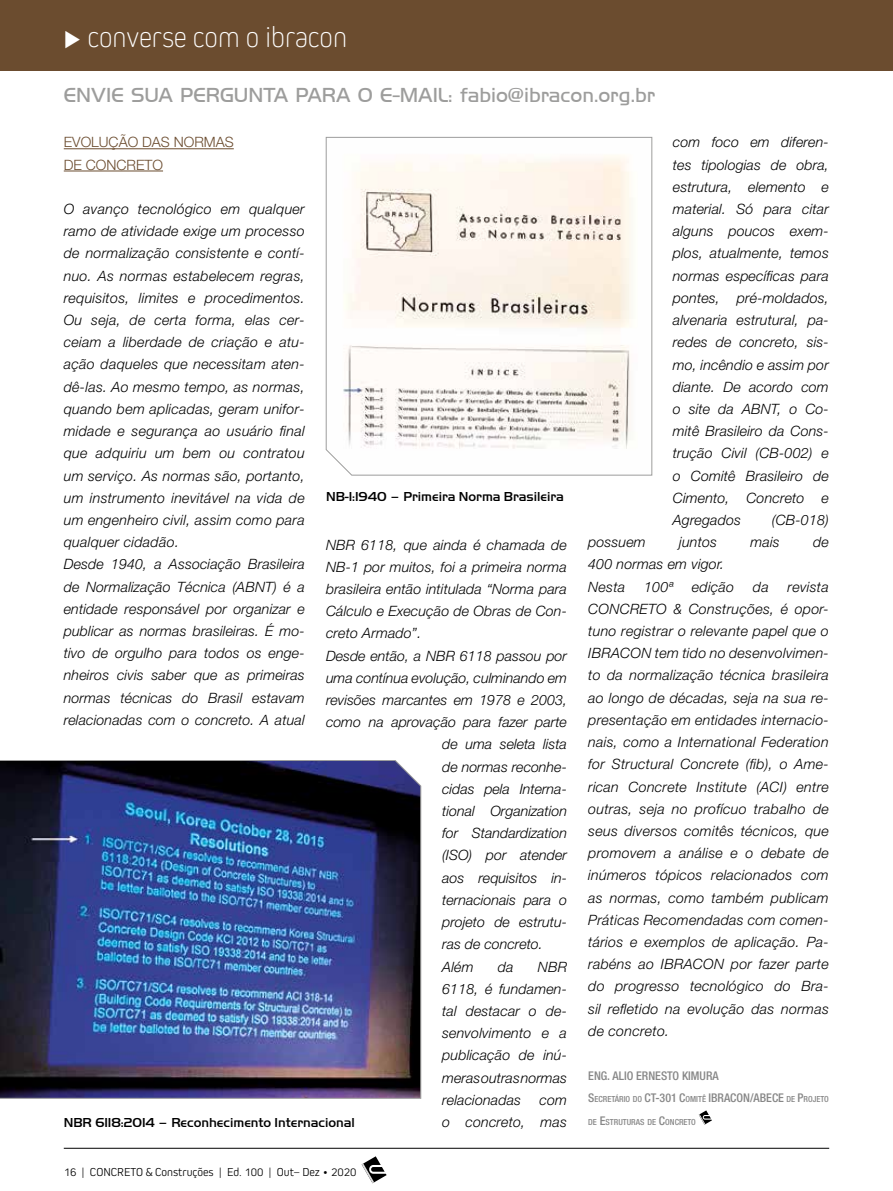
<style>
.page{position:relative;width:893px;height:1191px;background:#fff}
.page>*{position:absolute;margin:0;border:0;box-sizing:border-box;transform-origin:0 0}
.t1{font:200 30px "Kiro";color:#fff;scale:.95 1}
.t2{font:21px "Handel Got D Ligh";color:#9d9d9c}
.t3{font:italic 300 14.25px/22.2px "Helvetica Neue LT Std";letter-spacing:.01em;color:#000;text-align:justify}
.t4{font:300 14.25px/22.2px "Helvetica Neue LT Std";color:#6b4c2f}
.t5{font:500 13.5px "Handel Got D";color:#000}
.t6{font:300 12px "Kiro";color:#000}
.t7{font:500 condensed 12px "Helvetica Neue LT Std";color:#878787}
.t8{font:500 condensed 8.4px "Helvetica Neue LT Std";color:#878787}
.s1{font-size:12px}
</style>
<div class="page">
<svg style="left:362px;top:1156px;width:25px;height:27px"></svg>
<hr style="left:64px;top:1148px;width:765px;height:1px;background:#000">
<div style="left:0;top:0;width:893px;height:70px;background:#6b4c2f"></div>
<hr style="left:64px;top:148px;width:170px;height:1px;background:#6b4c2f">
<hr style="left:64px;top:171px;width:99px;height:1px;background:#6b4c2f">
<svg style="left:699px;top:1110px;width:13px;height:14px"></svg>
<svg style="left:326px;top:137px;width:326px;height:338px"></svg>
<img style="left:0;top:760px;width:421px;height:338px">
<hr style="left:892px;top:0;width:1px;height:70px;background:#a69dcd">
<h1 class="t1" style="left:64px;top:20px;width:300px">◆ converse com o ibracon</h1>
<h2 class="t2" style="left:64px;top:83px;width:593px">ENVIE SUA PERGUNTA PARA O E-MAIL: fabio@ibracon.org.br</h2>
<p class="t4" style="left:64px;top:131px;width:172px">EVOLUÇÃO DAS NORMAS<br>DE CONCRETO</p>
<p class="t3" style="left:64px;top:198px;width:242px;text-align:left">O avanço tecnológico em qualquer ramo de atividade exige um processo de normalização consistente e contí&shy;nuo. As normas estabelecem regras, requisitos, limites e procedimentos.<br>Ou seja, de certa forma, elas cer&shy;ceiam a liberdade de criação e atu&shy;ação daqueles que necessitam aten&shy;dê-las. Ao mesmo tempo, as normas, quando bem aplicadas, geram unifor&shy;midade e segurança ao usuário final que adquiriu um bem ou contratou um serviço. As normas são, portanto, um instrumento inevitável na vida de um engenheiro civil, assim como para qualquer cidadão.<br>Desde 1940, a Associação Brasileira de Normalização Técnica (ABNT) é a entidade responsável por organizar e publicar as normas brasileiras. É mo&shy;tivo de orgulho para todos os enge&shy;nheiros civis saber que as primeiras normas técnicas do Brasil estavam relacionadas com o concreto. A atual</p>
<p class="t3" style="left:673px;top:131px;width:158px">com foco em diferen&shy;tes tipologias de obra, estrutura, elemento e material. Só para citar alguns poucos exem&shy;plos, atualmente, temos normas específicas para pontes, pré-moldados, alvenaria estrutural, pa&shy;redes de concreto, sis&shy;mo, incêndio e assim por diante. De acordo com o site da ABNT, o Co&shy;mitê Brasileiro da Cons&shy;trução Civil (CB-002) e o Comitê Brasileiro de Cimento, Concreto e Agregados</p>
<p class="t5" style="left:326px;top:489px;width:239px">NB-1:1940 – Primeira Norma Brasileira</p>
<p class="t3" style="left:772px;top:508px;width:58px">(CB-018)</p>
<p class="t3" style="left:588px;top:531px;width:59px">possuem</p>
<p class="t3" style="left:679px;top:531px;width:39px">juntos</p>
<p class="t3" style="left:750px;top:531px;width:31px">mais</p>
<p class="t3" style="left:813px;top:531px;width:17px">de</p>
<p class="t3" style="left:588px;top:553px;width:138px">400 normas em vigor.<br>Nesta</p>
<p class="t3" style="left:326px;top:533px;width:242px">NBR 6118, que ainda é chamada de</p>
<p class="t3" style="left:326px;top:555px;width:242px">NB-1 por muitos, foi a primeira norma</p>
<p class="t3" style="left:326px;top:577px;width:242px">brasileira então intitulada “Norma para</p>
<p class="t3" style="left:326px;top:600px;width:242px">Cálculo e Execução de Obras de Con-</p>
<p class="t3" style="left:326px;top:622px;width:97px">creto Armado”.</p>
<p class="t3" style="left:326px;top:644px;width:242px">Desde então, a NBR 6118 passou por</p>
<p class="t3" style="left:326px;top:666px;width:242px">uma contínua evolução, culminando em</p>
<p class="t3" style="left:326px;top:688px;width:242px">revisões marcantes em 1978 e 2003,</p>
<p class="t3" style="left:326px;top:711px;width:242px">como na aprovação para fazer parte</p>
<p class="t3" style="left:442px;top:733px;width:126px">de uma seleta lista</p>
<p class="t3" style="left:442px;top:755px;width:126px">de normas reconhe-</p>
<p class="t3" style="left:442px;top:777px;width:126px">cidas pela Interna-</p>
<p class="t3" style="left:442px;top:799px;width:126px">tional Organization</p>
<p class="t3" style="left:442px;top:822px;width:126px">for Standardization</p>
<p class="t3" style="left:442px;top:844px;width:126px">(ISO) por atender</p>
<p class="t3" style="left:442px;top:866px;width:126px">aos requisitos in-</p>
<p class="t3" style="left:442px;top:888px;width:126px">ternacionais para o</p>
<p class="t3" style="left:442px;top:910px;width:126px">projeto de estrutu-</p>
<p class="t3" style="left:442px;top:933px;width:102px">ras de concreto.</p>
<p class="t3" style="left:442px;top:955px;width:33px">Além</p>
<p class="t3" style="left:498px;top:955px;width:17px">da</p>
<p class="t3" style="left:588px;top:575px;width:242px;text-indent:199px">revista CONCRETO &amp; Construções, é opor&shy;tuno registrar o relevante papel que o IBRACON tem tido no desenvolvimen&shy;to da normalização técnica brasileira ao longo de décadas, seja na sua re&shy;presentação em entidades internacio&shy;nais, como a International Federation for Structural Concrete (fib), o Ame&shy;rican Concrete Institute (ACI) entre outras, seja no profícuo trabalho de seus diversos comitês técnicos, que promovem a análise e o debate de inúmeros tópicos relacionados com as normas, como também publicam Práticas Recomendadas com comen&shy;tários e exemplos de aplicação. Pa&shy;rabéns ao IBRACON por fazer parte do progresso tecnológico do Bra&shy;sil refletido na evolução das normas de concreto.</p>
<p class="t7" style="left:588px;top:1068px;width:132px">ENG. ALIO ERNESTO KIMURA</p>
<p class="t8" style="left:588px;top:1094px;width:242px"><span class="s1">S</span>ECRETÁRIO DO <span class="s1">CT-301 C</span>OMITÊ <span class="s1">IBRACON/ABECE</span> DE <span class="s1">P</span>ROJETO</p>
<p class="t3" style="left:644px;top:575px;width:31px">100ª</p>
<p class="t3" style="left:692px;top:575px;width:44px">edição</p>
<p class="t3" style="left:753px;top:575px;width:17px">da</p>
<p class="t3" style="left:442px;top:955px;width:126px;text-indent:96px">NBR 6118, é fundamen&shy;tal destacar o de&shy;senvolvimento e a publicação de inú&shy;meras outras normas relacionadas</p>
<p class="t3" style="left:442px;top:1088px;width:126px;text-align:right">com<br>o concreto, mas</p>
<p class="t5" style="left:64px;top:1115px;width:293px">NBR 6118:2014 – Reconhecimento Internacional</p>
<p class="t8" style="left:588px;top:1116px;width:109px">DE <span class="s1">E</span>STRUTURAS DE <span class="s1">C</span>ONCRETO</p>
<p class="t6" style="left:64px;top:1164px;width:294px">16 | CONCRETO &amp; Construções | Ed. 100 | Out– Dez • 2020</p>
</div>
